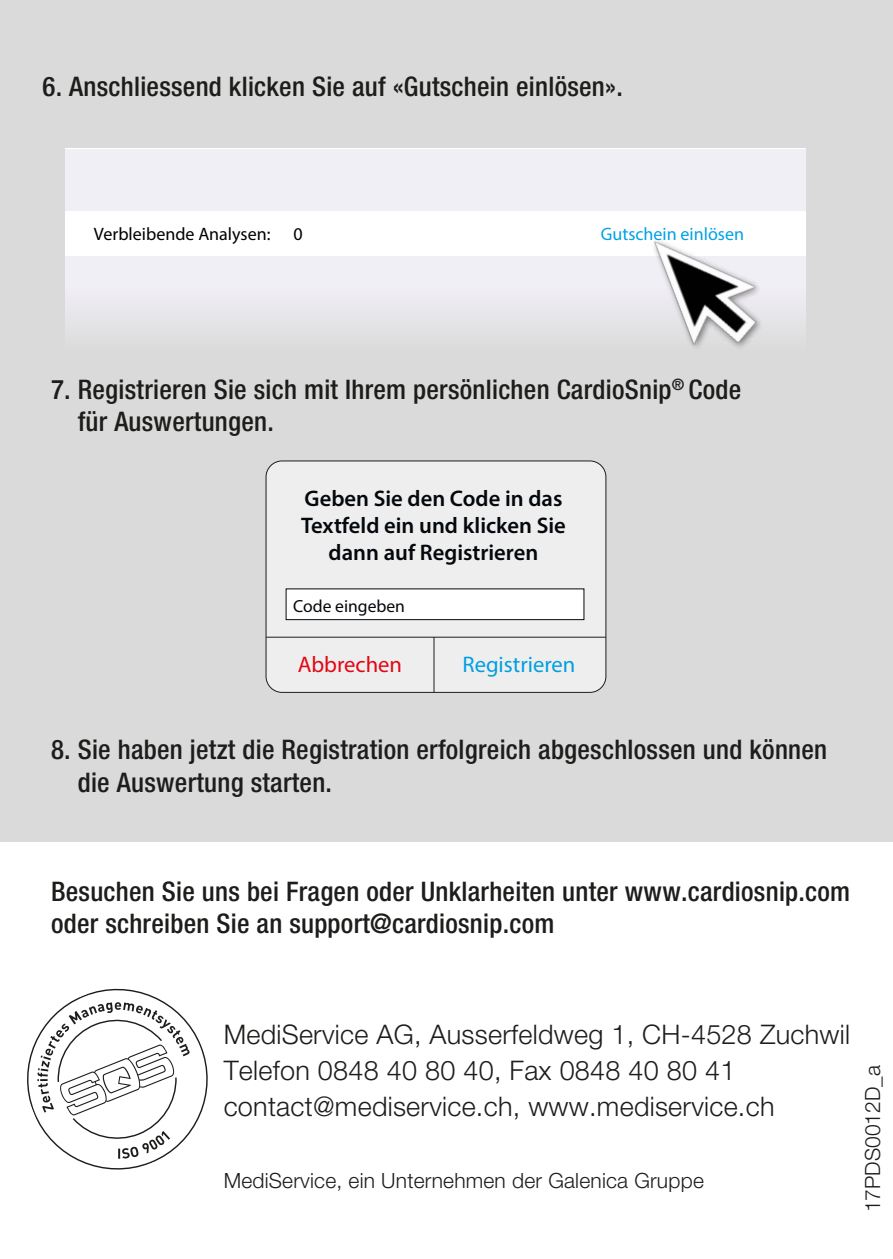
<style>
.page{position:relative;width:893px;height:1259px;background:#fff}
.page>*{position:absolute;margin:0;border:0;box-sizing:border-box;transform-origin:0 0}
.t1{font:500 condensed 27px/32.4px "Helvetica Neue LT Std";letter-spacing:.01em;color:#1d1d1b}
.t2{font:300 27px/36px "Helvetica Neue LT Std";letter-spacing:.01em;color:#1d1d1b}
.t3{font:600 22.5px/27px "Myriad Pro";color:#04080c;text-align:center}
.t4{font:22.5px "Myriad Pro";color:#009fe3}
.t5{font:22.5px "Myriad Pro";color:#e30613}
.t6{font:300 21px "Helvetica Neue LT Std";letter-spacing:.01em;color:#1d1d1b}
.t7{font:18px "Myriad Pro";color:#000}
.t8{font:18px "Myriad Pro";color:#00a1e5}
.t9{font:17.7px "Myriad Pro";color:#04080c}
</style>
<div class="page">
<div style="left:0;top:0;width:893px;height:841px;background:#dadada"></div>
<svg style="left:27px;top:988px;width:181px;height:182px"></svg>
<div style="left:65px;top:149px;width:741px;height:209px;background:#fff"></div>
<div style="left:65px;top:256px;width:741px;height:102px;background:linear-gradient(to bottom,#f6f4fd,#dbdbdb)"></div>
<div style="left:65px;top:149px;width:741px;height:62px;background:#f1eff6"></div>
<div style="left:266px;top:461px;width:340px;height:231px;background:#eee;border-radius:16px"></div>
<div style="left:266px;top:460px;width:340px;height:232px;border:1px solid #1d1d1b;border-radius:16px"></div>
<div style="left:286px;top:589px;width:298px;height:30px;background:#fff"></div>
<div style="left:286px;top:588px;width:298px;height:32px;border:1px solid #04080c"></div>
<hr style="left:266px;top:636px;width:340px;height:1px;background:#1d1d1b">
<hr style="left:433px;top:637px;width:1px;height:55px;background:#1d1d1b">
<img style="left:631px;top:241px;width:158px;height:117px">
<p class="t1" style="left:43px;top:70px;width:582px">6. Anschliessend klicken Sie auf «Gutschein einlösen».</p>
<p class="t7" style="left:94px;top:223px;width:178px">Verbleibende Analysen:</p>
<p class="t7" style="left:293px;top:223px;width:11px">0</p>
<p class="t8" style="left:601px;top:223px;width:145px">Gutschein einlösen</p>
<p class="t1" style="left:78px;top:372px;width:665px;text-indent:-27px">7. Registrieren Sie sich mit Ihrem persönlichen CardioSnip<sup>®</sup> Code für Auswertungen.</p>
<p class="t3" style="left:301px;top:484px;width:266px">Geben Sie den Code in das<br>Textfeld ein und klicken Sie dann auf Registrieren</p>
<p class="t9" style="left:293px;top:595px;width:113px">Code eingeben</p>
<p class="t5" style="left:298px;top:650px;width:106px">Abbrechen</p>
<p class="t4" style="left:463px;top:650px;width:114px">Registrieren</p>
<p class="t1" style="left:78px;top:733px;width:751px;text-indent:-27px">8. Sie haben jetzt die Registration erfolgreich abgeschlossen und können die Auswertung starten.</p>
<p class="t1" style="left:51px;top:874px;width:801px">Besuchen Sie uns bei Fragen oder Unklarheiten unter www.cardiosnip.com oder schreiben Sie an support@cardiosnip.com</p>
<p class="t2" style="left:224px;top:1016px;width:628px">MediService AG, Ausserfeldweg 1, CH-4528 Zuchwil<br>Telefon 0848 40 80 40, Fax 0848 40 80 41 contact@mediservice.ch, www.mediservice.ch</p>
<p class="t6" style="left:224px;top:1168px;width:482px">MediService, ein Unternehmen der Galenica Gruppe</p>
<p class="t6" style="left:860px;top:1212px;width:148px;rotate:-90deg">17PDS0012D_a</p>
</div>
